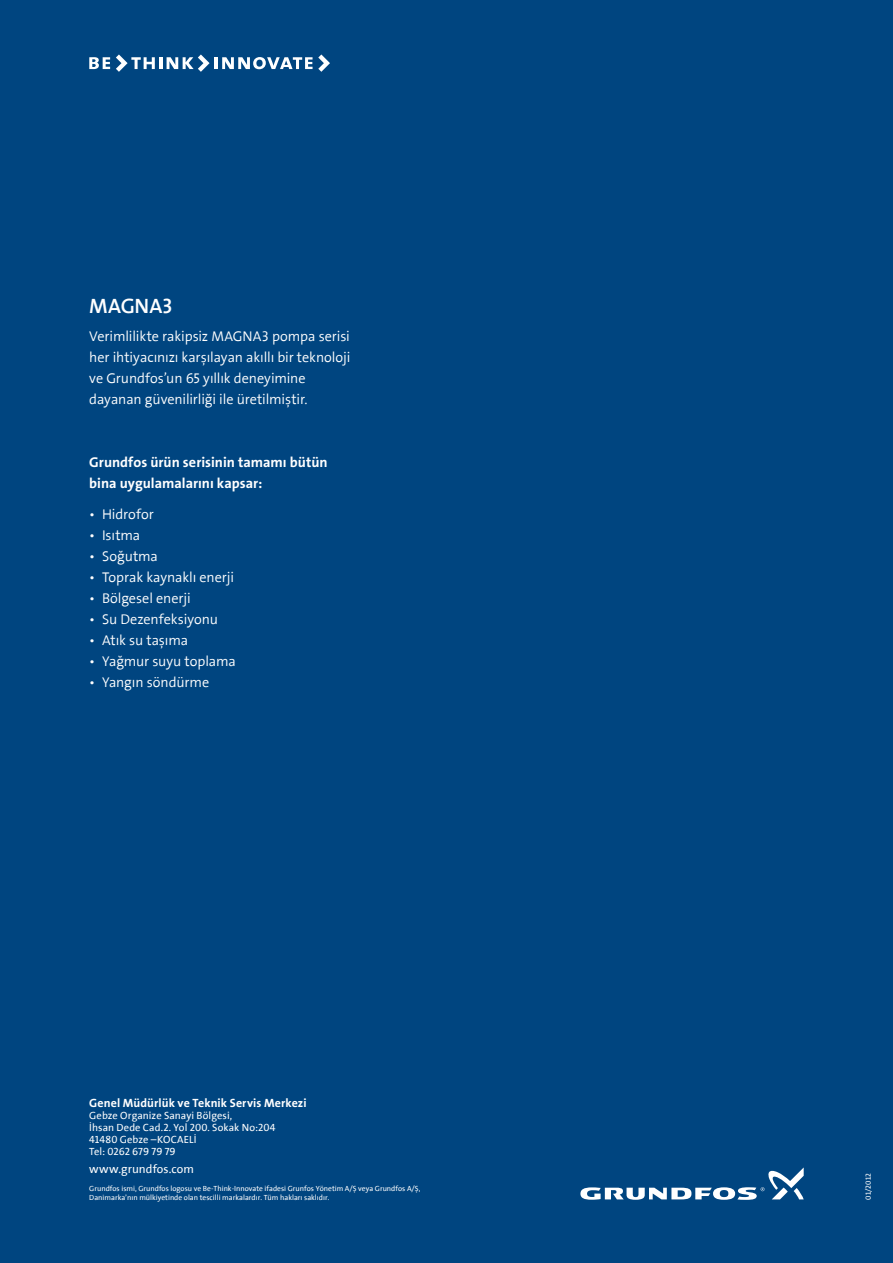
<style>
.page{position:relative;width:893px;height:1263px;background:#004580}
.page>*{position:absolute;margin:0;border:0;box-sizing:border-box;transform-origin:0 0}
.t1{font:600 21px "The Sans Grundfos TR6 SB";letter-spacing:-.005em;color:#fff}
.t2{font:14.25px/21px "The Sans Grundfos TR4 SL";letter-spacing:-.01em;color:#fff}
.t3{font:700 14.25px/21px "The Sans Grundfos TR7 B";color:#fff}
.t4{font:700 12px "The Sans Grundfos TR7 B";letter-spacing:.01em;color:#fff}
.t5{font:12px "The Sans Grundfos TR5 R";letter-spacing:.005em;color:#fff}
.t6{font:10.5px/12px "The Sans Grundfos TR5 R";letter-spacing:.005em;color:#fff}
.t7{font:7.5px/9px "The Sans Grundfos TR5 R";color:#fff}
</style>
<div class="page">
<svg style="left:89px;top:57px;width:21px;height:12px"></svg>
<svg style="left:116px;top:54px;width:214px;height:18px"></svg>
<svg style="left:580px;top:1167px;width:224px;height:33px"></svg>
<h1 class="t1" style="left:89px;top:295px;width:85px">MAGNA3</h1>
<p class="t2" style="left:89px;top:326px;width:263px">Verimlilikte rakipsiz MAGNA3 pompa serisi her ihtiyacınızı karşılayan akıllı bir teknoloji ve Grundfos’un 65 yıllık deneyimine dayanan güvenilirliği ile üretilmiştir.</p>
<p class="t3" style="left:89px;top:452px;width:240px">Grundfos ürün serisinin tamamı bütün bina uygulamalarını kapsar:</p>
<p class="t2" style="left:89px;top:504px;width:66px">• Hidrofor</p>
<p class="t2" style="left:89px;top:525px;width:53px">• Isıtma</p>
<p class="t2" style="left:89px;top:546px;width:70px">• Soğutma</p>
<p class="t2" style="left:89px;top:567px;width:146px">• Toprak kaynaklı enerji</p>
<p class="t2" style="left:89px;top:588px;width:103px">• Bölgesel enerji</p>
<p class="t2" style="left:89px;top:609px;width:130px">• Su Dezenfeksiyonu</p>
<p class="t2" style="left:89px;top:630px;width:100px">• Atık su taşıma</p>
<p class="t2" style="left:89px;top:651px;width:148px">• Yağmur suyu toplama</p>
<p class="t2" style="left:89px;top:672px;width:121px">• Yangın söndürme</p>
<p class="t4" style="left:89px;top:1097px;width:219px">Genel Müdürlük ve Teknik Servis Merkezi</p>
<p class="t6" style="left:89px;top:1110px;width:188px">Gebze Organize Sanayi Bölgesi,<br>İhsan Dede Cad.2. Yol 200. Sokak No:204<br>41480 Gebze –KOCAELİ<br>Tel: 0262 679 79 79</p>
<p class="t5" style="left:89px;top:1163px;width:106px">www.grundfos.com</p>
<p class="t7" style="left:89px;top:1184px;width:333px">Grundfos ismi, Grundfos logosu ve Be-Think-Innovate ifadesi Grunfos Yönetim A/Ş veya Grundfos A/Ş,<br>Danimarka’nın mülkiyetinde olan tescilli markalardır. Tüm hakları saklıdır.</p>
<p class="t7" style="left:864px;top:1200px;width:28px;rotate:-90deg">01/2012</p>
</div>
